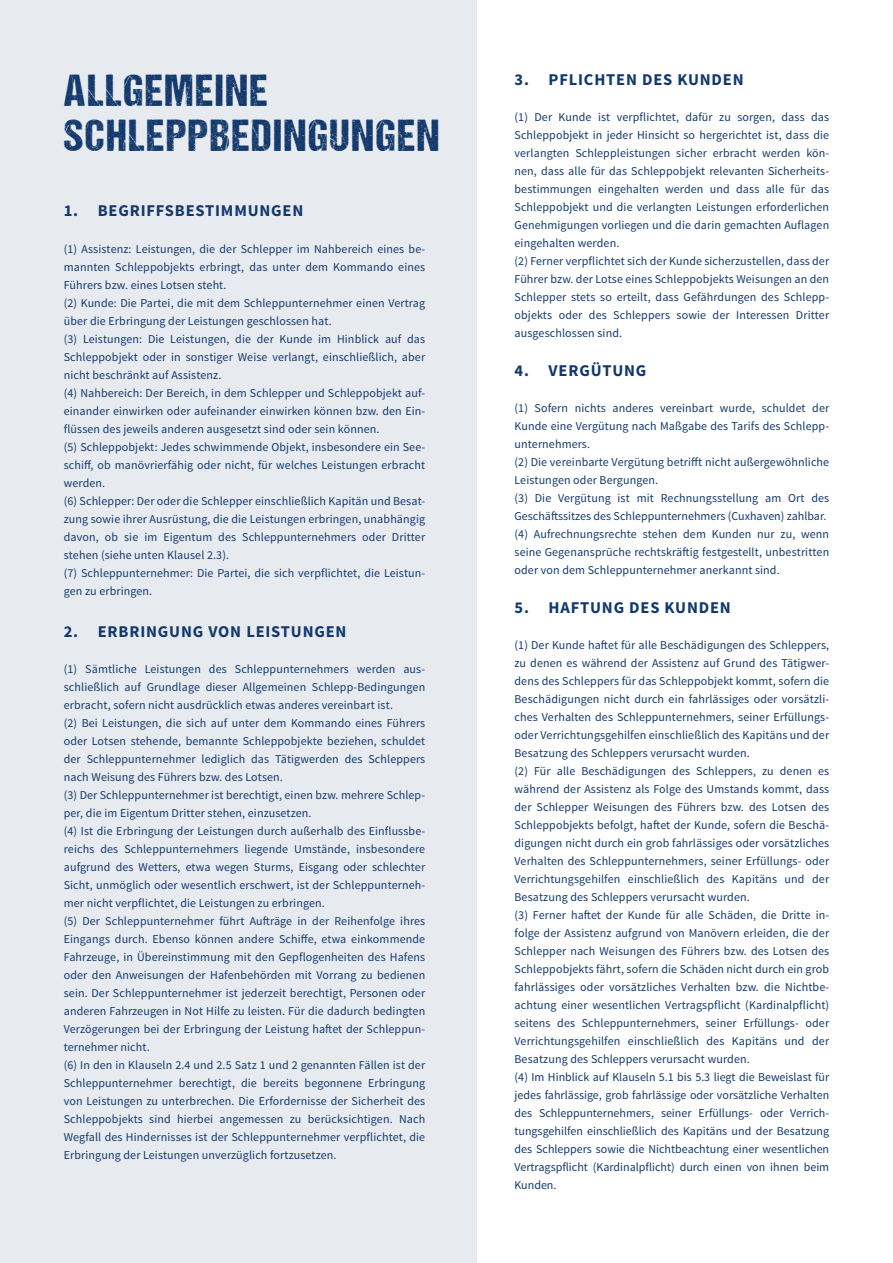
<style>
.page{position:relative;width:893px;height:1263px;background:#fff}
.page>*{position:absolute;margin:0;border:0;box-sizing:border-box;transform-origin:0 0}
.t1{font:45px/45px "DCC Ash";letter-spacing:.05em;color:#13396c}
.t2{font:700 16.5px "Source Sans Pro";letter-spacing:.05em;color:#13396c}
.t3{font:12px/18px "Source Sans Pro";letter-spacing:.01em;color:#13396c}
</style>
<div class="page">
<div style="left:0;top:0;width:476px;height:1263px;background:#e7ebf0"></div>
<h1 class="t1" style="left:64px;top:67px;width:377px">ALLGEMEINE<br>SCHLEPPBEDINGUNGEN</h1>
<h2 class="t2" style="left:64px;top:200px;width:241px">1. BEGRIFFSBESTIMMUNGEN</h2>
<p class="t3" style="left:64px;top:240px;width:363px">(1) Assistenz: Leistungen, die der Schlepper im Nahbereich eines be&shy;mannten Schleppobjekts erbringt, das unter dem Kommando eines Führers bzw. eines Lotsen steht.<br>(2) Kunde: Die Partei, die mit dem Schleppunternehmer einen Vertrag über die Erbringung der Leistungen geschlossen hat.<br>(3) Leistungen: Die Leistungen, die der Kunde im Hinblick auf das Schleppobjekt oder in sonstiger Weise verlangt, einschließlich, aber nicht beschränkt auf Assistenz.<br>(4) Nahbereich: Der Bereich, in dem Schlepper und Schleppobjekt auf&shy;einander einwirken oder aufeinander einwirken können bzw. den Ein&shy;flüssen des jeweils anderen ausgesetzt sind oder sein können.<br>(5) Schleppobjekt: Jedes schwimmende Objekt, insbesondere ein See&shy;schiff, ob manövrierfähig oder nicht, für welches Leistungen erbracht werden.<br>(6) Schlepper: Der oder die Schlepper einschließlich Kapitän und Besat&shy;zung sowie ihrer Ausrüstung, die die Leistungen erbringen, unabhängig davon, ob sie im Eigentum des Schleppunternehmers oder Dritter stehen (siehe unten Klausel 2.3).<br>(7) Schleppunternehmer: Die Partei, die sich verpflichtet, die Leistun&shy;gen zu erbringen.</p>
<h2 class="t2" style="left:64px;top:620px;width:284px">2. ERBRINGUNG VON LEISTUNGEN</h2>
<p class="t3" style="left:64px;top:660px;width:363px">(1) Sämtliche Leistungen des Schleppunternehmers werden aus&shy;schließlich auf Grundlage dieser Allgemeinen Schlepp-Bedingungen erbracht, sofern nicht ausdrücklich etwas anderes vereinbart ist.<br>(2) Bei Leistungen, die sich auf unter dem Kommando eines Führers oder Lotsen stehende, bemannte Schleppobjekte beziehen, schuldet der Schleppunternehmer lediglich das Tätigwerden des Schleppers nach Weisung des Führers bzw. des Lotsen.<br>(3) Der Schleppunternehmer ist berechtigt, einen bzw. mehrere Schlep&shy;per, die im Eigentum Dritter stehen, einzusetzen.<br>(4) Ist die Erbringung der Leistungen durch außerhalb des Einflussbe&shy;reichs des Schleppunternehmers liegende Umstände, insbesondere aufgrund des Wetters, etwa wegen Sturms, Eisgang oder schlechter Sicht, unmöglich oder wesentlich erschwert, ist der Schleppunterneh&shy;mer nicht verpflichtet, die Leistungen zu erbringen.<br>(5) Der Schleppunternehmer führt Aufträge in der Reihenfolge ihres Eingangs durch. Ebenso können andere Schiffe, etwa einkommende Fahrzeuge, in Übereinstimmung mit den Gepflogenheiten des Hafens oder den Anweisungen der Hafenbehörden mit Vorrang zu bedienen sein. Der Schleppunternehmer ist jederzeit berechtigt, Personen oder anderen Fahrzeugen in Not Hilfe zu leisten. Für die dadurch bedingten Verzögerungen bei der Erbringung der Leistung haftet der Schleppun&shy;ternehmer nicht.<br>(6) In den in Klauseln 2.4 und 2.5 Satz 1 und 2 genannten Fällen ist der Schleppunternehmer berechtigt, die bereits begonnene Erbringung von Leistungen zu unterbrechen. Die Erfordernisse der Sicherheit des Schleppobjekts sind hierbei angemessen zu berücksichtigen. Nach Wegfall des Hindernisses ist der Schleppunternehmer verpflichtet, die Erbringung der Leistungen unverzüglich fortzusetzen.</p>
<h2 class="t2" style="left:514px;top:69px;width:231px">3. PFLICHTEN DES KUNDEN</h2>
<p class="t3" style="left:514px;top:108px;width:316px">(1) Der Kunde ist verpflichtet, dafür zu sorgen, dass das Schleppobjekt in jeder Hinsicht so hergerichtet ist, dass die verlangten Schleppleistungen sicher erbracht werden kön&shy;nen, dass alle für das Schleppobjekt relevanten Sicherheits&shy;bestimmungen eingehalten werden und dass alle für das Schleppobjekt und die verlangten Leistungen erforderlichen Genehmigungen vorliegen und die darin gemachten Auflagen eingehalten werden.<br>(2) Ferner verpflichtet sich der Kunde sicherzustellen, dass der Führer bzw. der Lotse eines Schleppobjekts Weisungen an den Schlepper stets so erteilt, dass Gefährdungen des Schlepp&shy;objekts oder des Schleppers sowie der Interessen Dritter ausgeschlossen sind.</p>
<h2 class="t2" style="left:514px;top:360px;width:133px">4. VERGÜTUNG</h2>
<p class="t3" style="left:514px;top:399px;width:316px">(1) Sofern nichts anderes vereinbart wurde, schuldet der Kunde eine Vergütung nach Maßgabe des Tarifs des Schlepp&shy;unternehmers.<br>(2) Die vereinbarte Vergütung betrifft nicht außergewöhnliche Leistungen oder Bergungen.<br>(3) Die Vergütung ist mit Rechnungsstellung am Ort des Geschäftssitzes des Schleppunternehmers (Cuxhaven) zahlbar. (4) Aufrechnungsrechte stehen dem Kunden nur zu, wenn seine Gegenansprüche rechtskräftig festgestellt, unbestritten oder von dem Schleppunternehmer anerkannt sind.</p>
<h2 class="t2" style="left:514px;top:597px;width:218px">5. HAFTUNG DES KUNDEN</h2>
<p class="t3" style="left:514px;top:636px;width:316px">(1) Der Kunde haftet für alle Beschädigungen des Schleppers, zu denen es während der Assistenz auf Grund des Tätigwer&shy;dens des Schleppers für das Schleppobjekt kommt, sofern die Beschädigungen nicht durch ein fahrlässiges oder vorsätzli&shy;ches Verhalten des Schleppunternehmers, seiner Erfüllungs&shy;oder Verrichtungsgehilfen einschließlich des Kapitäns und der Besatzung des Schleppers verursacht wurden.<br>(2) Für alle Beschädigungen des Schleppers, zu denen es während der Assistenz als Folge des Umstands kommt, dass der Schlepper Weisungen des Führers bzw. des Lotsen des Schleppobjekts befolgt, haftet der Kunde, sofern die Beschä&shy;digungen nicht durch ein grob fahrlässiges oder vorsätzliches Verhalten des Schleppunternehmers, seiner Erfüllungs- oder Verrichtungsgehilfen einschließlich des Kapitäns und der Besatzung des Schleppers verursacht wurden.<br>(3) Ferner haftet der Kunde für alle Schäden, die Dritte in&shy;folge der Assistenz aufgrund von Manövern erleiden, die der Schlepper nach Weisungen des Führers bzw. des Lotsen des Schleppobjekts fährt, sofern die Schäden nicht durch ein grob fahrlässiges oder vorsätzliches Verhalten bzw. die Nichtbe&shy;achtung einer wesentlichen Vertragspflicht (Kardinalpflicht) seitens des Schleppunternehmers, seiner Erfüllungs- oder Verrichtungsgehilfen einschließlich des Kapitäns und der Besatzung des Schleppers verursacht wurden.<br>(4) Im Hinblick auf Klauseln 5.1 bis 5.3 liegt die Beweislast für jedes fahrlässige, grob fahrlässige oder vorsätzliche Verhalten des Schleppunternehmers, seiner Erfüllungs- oder Verrich&shy;tungsgehilfen einschließlich des Kapitäns und der Besatzung des Schleppers sowie die Nichtbeachtung einer wesentlichen Vertragspflicht (Kardinalpflicht) durch einen von ihnen beim Kunden.</p>
</div>
